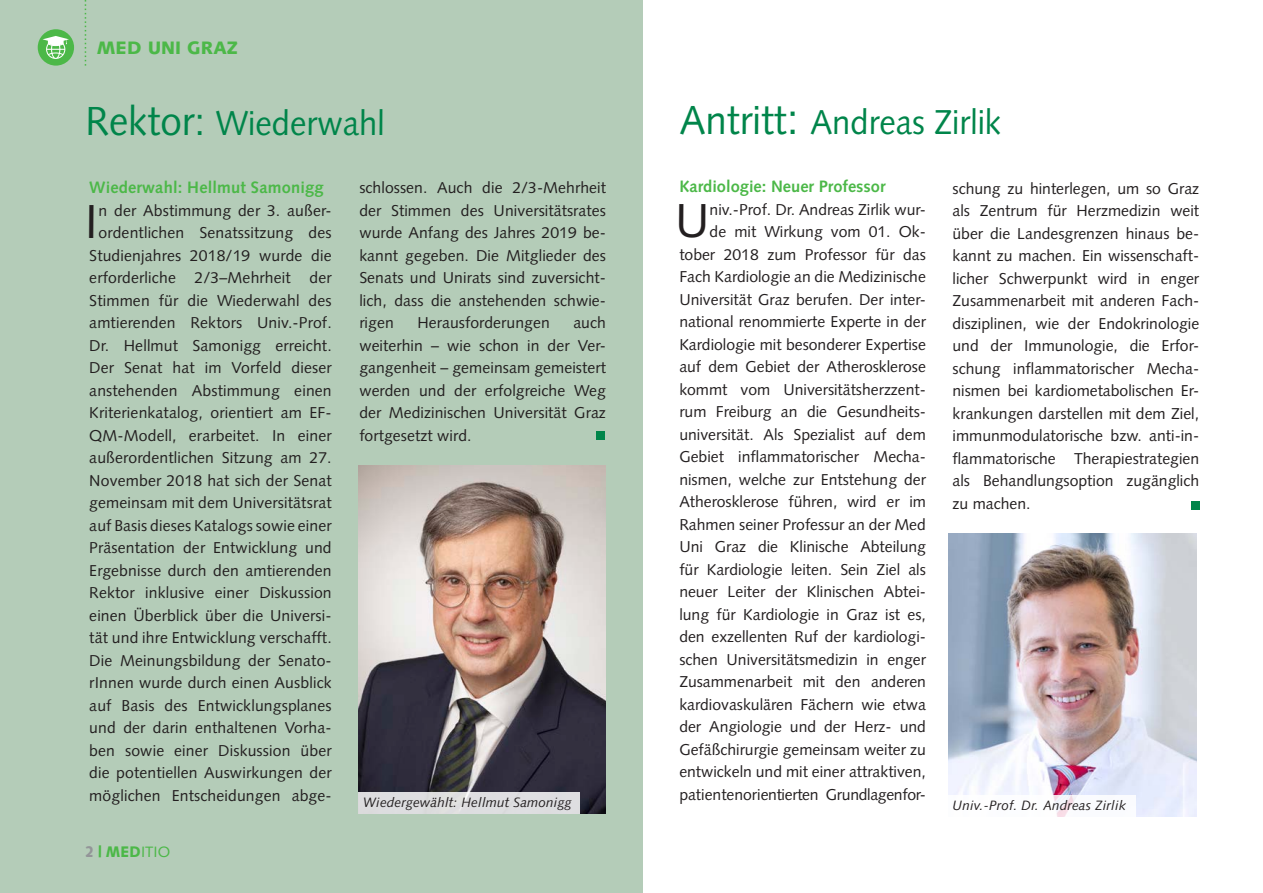
<style>
.page{position:relative;width:1263px;height:893px;background:#fff}
.page>*{position:absolute;margin:0;border:0;box-sizing:border-box;transform-origin:0 0}
.t1{font:47.55px "Syntax LT Std";color:#231f20}
.t2{font:34.5px "Syntax LT Std";color:#00854a;scale:.95 1}
.kopf_links{font:900 18px "Syntax LT Std";letter-spacing:.005em;color:#4cb848}
.t3{font:700 16.5px "Syntax LT Std";color:#4cb848}
.t4{font:15.75px/22.5px "Syntax LT Std";color:#231f20;text-align:justify}
.fußzeile_links{font:15px "Syntax LT Std";color:#4cb848}
.t5{font:italic 13.5px "Syntax LT Std";letter-spacing:.01em;color:#231f20}
.s1{font-size:40.5px}
.s2{font-size:45px}
.s3{font-weight:900;font-size:15.3px;color:#939598}
.s4{font-weight:900;font-size:15.3px}
</style>
<div class="page">
<div style="left:0;top:0;width:642px;height:893px;background:#b4ccb8"></div>
<div style="left:38px;top:29px;width:36px;height:37px;background:#4cb848;border-radius:50%"></div>
<svg style="left:85px;top:0;width:1px;height:66px"></svg>
<svg style="left:43px;top:36px;width:26px;height:23px"></svg>
<img style="left:948px;top:534px;width:248px;height:282px">
<img style="left:359px;top:466px;width:247px;height:348px">
<div style="left:948px;top:795px;width:187px;height:21px;background:#fff"></div>
<div style="left:359px;top:793px;width:221px;height:21px;background:#dedee0"></div>
<div style="left:1191px;top:502px;width:8px;height:8px;background:#00854a"></div>
<div style="left:597px;top:432px;width:8px;height:8px;background:#00854a"></div>
<p class="kopf_links" style="left:97px;top:37px;width:142px">MED UNI GRAZ</p>
<p class="t2" style="left:86px;top:102px;width:316px"><span class="s1">Rektor:</span> Wiederwahl</p>
<p class="t2" style="left:680px;top:101px;width:340px"><span class="s1">Antritt</span><span class="s2">:</span> Andreas Zirlik</p>
<p class="t3" style="left:89px;top:178px;width:236px">Wiederwahl: Hellmut Samonigg</p>
<p class="t1" style="left:85px;top:194px;width:15px">I</p>
<p class="t4" style="left:89px;top:199px;width:244px;text-align:center">n der Abstimmung der 3. außer&shy;ordentlichen Senatssitzung des Studienjahres 2018/19 wurde die erforderliche 2/3–Mehrheit der Stimmen für die Wiederwahl des amtierenden Rektors Univ.-Prof.<br>Dr. Hellmut Samonigg erreicht.<br>Der Senat hat im Vorfeld dieser anstehenden Abstimmung einen Kriterienkatalog, orientiert am EF-QM-Modell, erarbeitet. In einer außerordentlichen Sitzung am 27.<br>November 2018 hat sich der Senat gemeinsam mit dem Universitätsrat auf Basis dieses Katalogs sowie einer Präsentation der Entwicklung und Ergebnisse durch den amtierenden Rektor inklusive einer Diskussion einen Überblick über die Universi&shy;tät und ihre Entwicklung verschafft.<br>Die Meinungsbildung der Senato&shy;rInnen wurde durch einen Ausblick auf Basis des Entwicklungsplanes und der darin enthaltenen Vorha&shy;ben sowie einer Diskussion über die potentiellen Auswirkungen der möglichen Entscheidungen abge-</p>
<p class="fußzeile_links" style="left:85px;top:843px;width:87px"><span class="s3">2</span> <span class="s4">|</span> <span class="s4">MED</span>ITIO</p>
<p class="t3" style="left:679px;top:177px;width:208px">Kardiologie: Neuer Professor</p>
<p class="t1" style="left:675px;top:192px;width:36px">U</p>
<p class="t4" style="left:359px;top:177px;width:248px">schlossen. Auch die 2/3-Mehrheit der Stimmen des Universitätsrates wurde Anfang des Jahres 2019 be&shy;kannt gegeben. Die Mitglieder des Senats und Unirats sind zuversicht&shy;lich, dass die anstehenden schwie&shy;rigen</p>
<p class="t4" style="left:952px;top:177px;width:248px">schung zu hinterlegen, um so Graz als Zentrum für Herzmedizin weit über die Landesgrenzen hinaus be&shy;kannt zu machen. Ein wissenschaft&shy;licher Schwerpunkt wird in enger Zusammenarbeit mit anderen Fach&shy;disziplinen, wie der Endokrinologie und der Immunologie, die Erfor&shy;schung inflammatorischer Mecha&shy;nismen bei kardiometabolischen Er&shy;krankungen darstellen mit dem Ziel, immunmodulatorische bzw. anti-in&shy;flammatorische Therapiestrategien als Behandlungsoption zugänglich zu machen.</p>
<p class="t4" style="left:679px;top:198px;width:248px;text-align:right">niv.-Prof. Dr. Andreas Zirlik wur-<br>de mit Wirkung vom 01. Ok&shy;tober 2018 zum Professor für das Fach Kardiologie an die Medizinische Universität Graz berufen. Der inter&shy;national renommierte Experte in der Kardiologie mit besonderer Expertise auf dem Gebiet der Atherosklerose kommt vom Universitätsherzzent&shy;rum Freiburg an die Gesundheits&shy;universität. Als Spezialist auf dem Gebiet inflammatorischer Mecha&shy;nismen, welche zur Entstehung der Atherosklerose führen, wird er im Rahmen seiner Professur an der Med Uni Graz die Klinische Abteilung für Kardiologie leiten. Sein Ziel als neuer Leiter der Klinischen Abtei&shy;lung für Kardiologie in Graz ist es, den exzellenten Ruf der kardiologi&shy;schen Universitätsmedizin in enger Zusammenarbeit mit den anderen kardiovaskulären Fächern wie etwa der Angiologie und der Herz- und Gefäßchirurgie gemeinsam weiter zu entwickeln und mit einer attraktiven, patientenorientierten Grundlagenfor-</p>
<p class="t4" style="left:417px;top:312px;width:134px">Herausforderungen</p>
<p class="t4" style="left:359px;top:312px;width:248px;text-indent:214px">auch weiterhin – wie schon in der Ver&shy;gangenheit – gemeinsam gemeistert werden und der erfolgreiche Weg der Medizinischen Universität Graz fortgesetzt wird.</p>
<p class="t5" style="left:363px;top:794px;width:210px">Wiedergewählt: Hellmut Samonigg</p>
<p class="t5" style="left:952px;top:797px;width:175px">Univ.-Prof. Dr. Andreas Zirlik</p>
</div>
